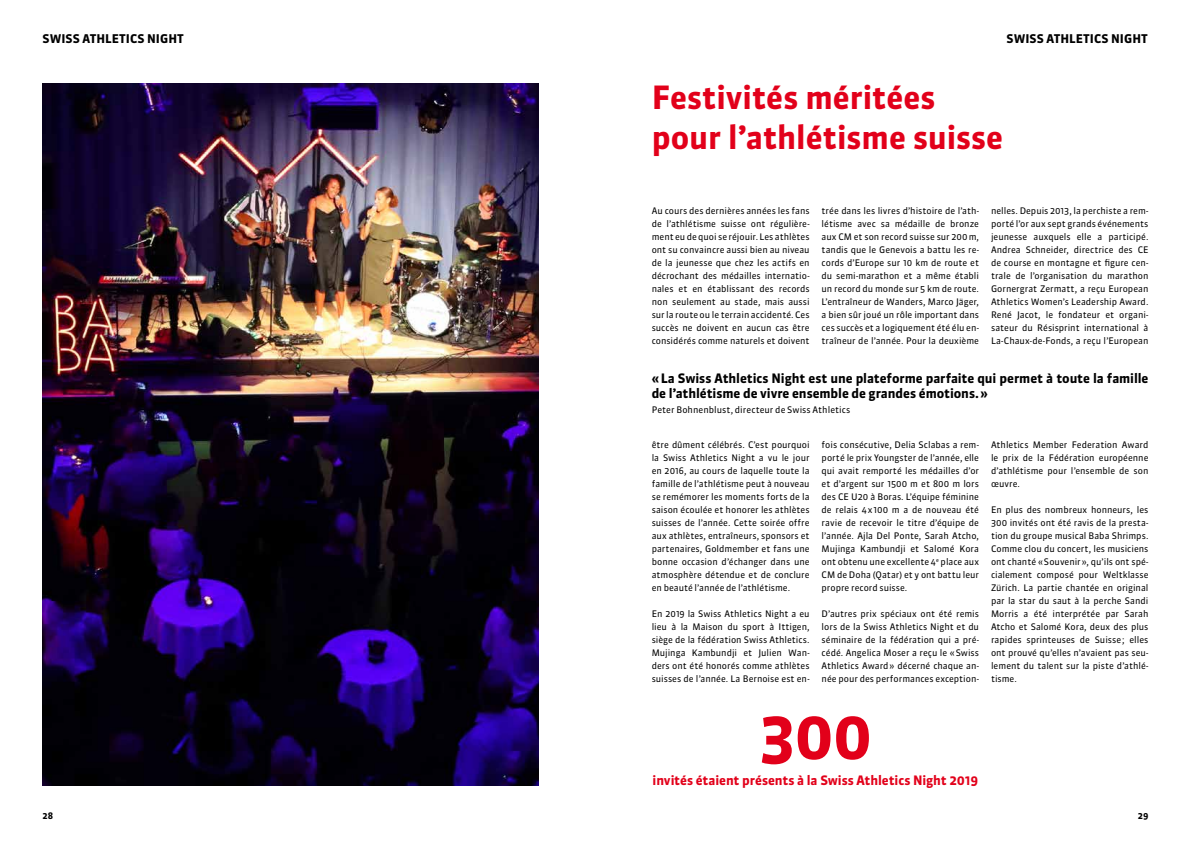
<style>
.page{position:relative;width:1191px;height:842px;background:#fff}
.page>*{position:absolute;margin:0;border:0;box-sizing:border-box;transform-origin:0 0}
.t1{font:700 64px "Sanuk OT";color:#e2001a}
.t2{font:700 32px/40px "Sanuk OT";color:#e2001a}
.t3{font:700 13px/15px "Sanuk OT";letter-spacing:-.005em;color:#000}
.t4{font:700 13px "Sanuk OT";letter-spacing:-.005em;color:#e2001a}
.t5{font:700 12px "Sanuk OT";color:#000}
.t6{font:9px/13px "Sanuk OT";color:#000;text-align:justify}
.t7{font:700 9px "Sanuk OT";color:#000}
</style>
<div class="page">
<img style="left:42px;top:84px;width:497px;height:701px">
<h3 class="t5" style="left:43px;top:31px;width:143px">SWISS ATHLETICS NIGHT</h3>
<h3 class="t5" style="left:1006px;top:31px;width:143px">SWISS ATHLETICS NIGHT</h3>
<h2 class="t2" style="left:651px;top:77px;width:353px">Festivités méritées pour l’athlétisme suisse</h2>
<p class="t6" style="left:651px;top:204px;width:159px">Au cours des dernières années les fans de l’athlétisme suisse ont régulière&shy;ment eu de quoi se réjouir. Les athlètes ont su convaincre aussi bien au niveau de la jeunesse que chez les actifs en décrochant des médailles internatio&shy;nales et en établissant des records non seulement au stade, mais aussi sur la route ou le terrain accidenté. Ces succès ne doivent en aucun cas être considérés comme naturels et doivent</p>
<p class="t6" style="left:821px;top:204px;width:159px">trée dans les livres d’histoire de l’ath&shy;létisme avec sa médaille de bronze aux CM et son record suisse sur 200m, tandis que le Genevois a battu les re&shy;cords d’Europe sur 10 km de route et du semi-marathon et a même établi un record du monde sur 5 km de route.<br>L’entraîneur de Wanders, Marco Jäger, a bien sûr joué un rôle important dans ces succès et a logiquement été élu en&shy;traîneur de l’année. Pour la deuxième</p>
<p class="t6" style="left:991px;top:204px;width:159px">nelles. Depuis 2013, la perchiste a rem&shy;porté l’or aux sept grands événements jeunesse auxquels elle a participé.<br>Andrea Schneider, directrice des CE de course en montagne et figure cen&shy;trale de l’organisation du marathon Gornergrat Zermatt, a reçu European Athletics Women’s Leadership Award.<br>René Jacot, le fondateur et organi&shy;sateur du Résisprint international à La-Chaux-de-Fonds, a reçu l’European</p>
<h3 class="t3" style="left:651px;top:370px;width:498px">«La Swiss Athletics Night est une plateforme parfaite qui permet à toute la famille de l’athlétisme de vivre ensemble de grandes émotions.»</h3>
<p class="t6" style="left:651px;top:403px;width:200px">Peter Bohnenblust, directeur de Swiss Athletics</p>
<p class="t6" style="left:651px;top:438px;width:159px">être dûment célébrés. C’est pourquoi la Swiss Athletics Night a vu le jour en 2016, au cours de laquelle toute la famille de l’athlétisme peut à nouveau se remémorer les moments forts de la saison écoulée et honorer les athlètes suisses de l’année. Cette soirée offre aux athlètes, entraîneurs, sponsors et partenaires, Goldmember et fans une bonne occasion d’échanger dans une atmosphère détendue et de conclure en beauté l’année de l’athlétisme.</p>
<p class="t6" style="left:651px;top:607px;width:159px">En 2019 la Swiss Athletics Night a eu lieu à la Maison du sport à Ittigen, siège de la fédération Swiss Athletics.<br>Mujinga Kambundji et Julien Wan&shy;ders ont été honorés comme athlètes suisses de l’année. La Bernoise est en-</p>
<p class="t6" style="left:821px;top:438px;width:159px">fois consécutive, Delia Sclabas a rem&shy;porté le prix Youngster de l’année, elle qui avait remporté les médailles d’or et d’argent sur 1500 m et 800 m lors des CE U20 à Boras. L’équipe féminine de relais 4x100 m a de nouveau été ravie de recevoir le titre d’équipe de l’année. Ajla Del Ponte, Sarah Atcho, Mujinga Kambundji et Salomé Kora ont obtenu une excellente 4<sup>e</sup> place aux CM de Doha (Qatar) et y ont battu leur propre record suisse.</p>
<p class="t6" style="left:821px;top:607px;width:159px">D’autres prix spéciaux ont été remis lors de la Swiss Athletics Night et du séminaire de la fédération qui a pré&shy;cédé. Angelica Moser a reçu le «Swiss Athletics Award» décerné chaque an&shy;née pour des performances exception-</p>
<p class="t6" style="left:991px;top:438px;width:159px">Athletics Member Federation Award le prix de la Fédération européenne d’athlétisme pour l’ensemble de son œuvre.</p>
<p class="t6" style="left:991px;top:503px;width:159px">En plus des nombreux honneurs, les 300 invités ont été ravis de la presta&shy;tion du groupe musical Baba Shrimps.<br>Comme clou du concert, les musiciens ont chanté «Souvenir», qu’ils ont spé&shy;cialement composé pour Weltklasse Zürich. La partie chantée en original par la star du saut à la perche Sandi Morris a été interprétée par Sarah Atcho et Salomé Kora, deux des plus rapides sprinteuses de Suisse; elles ont prouvé qu’elles n’avaient pas seu&shy;lement du talent sur la piste d’athlé&shy;tisme.</p>
<h1 class="t1" style="left:758px;top:696px;width:115px">300</h1>
<h3 class="t4" style="left:652px;top:772px;width:327px">invités étaient présents à la Swiss Athletics Night 2019</h3>
<p class="t7" style="left:43px;top:810px;width:12px">28</p>
<p class="t7" style="left:1137px;top:810px;width:12px">29</p>
</div>
